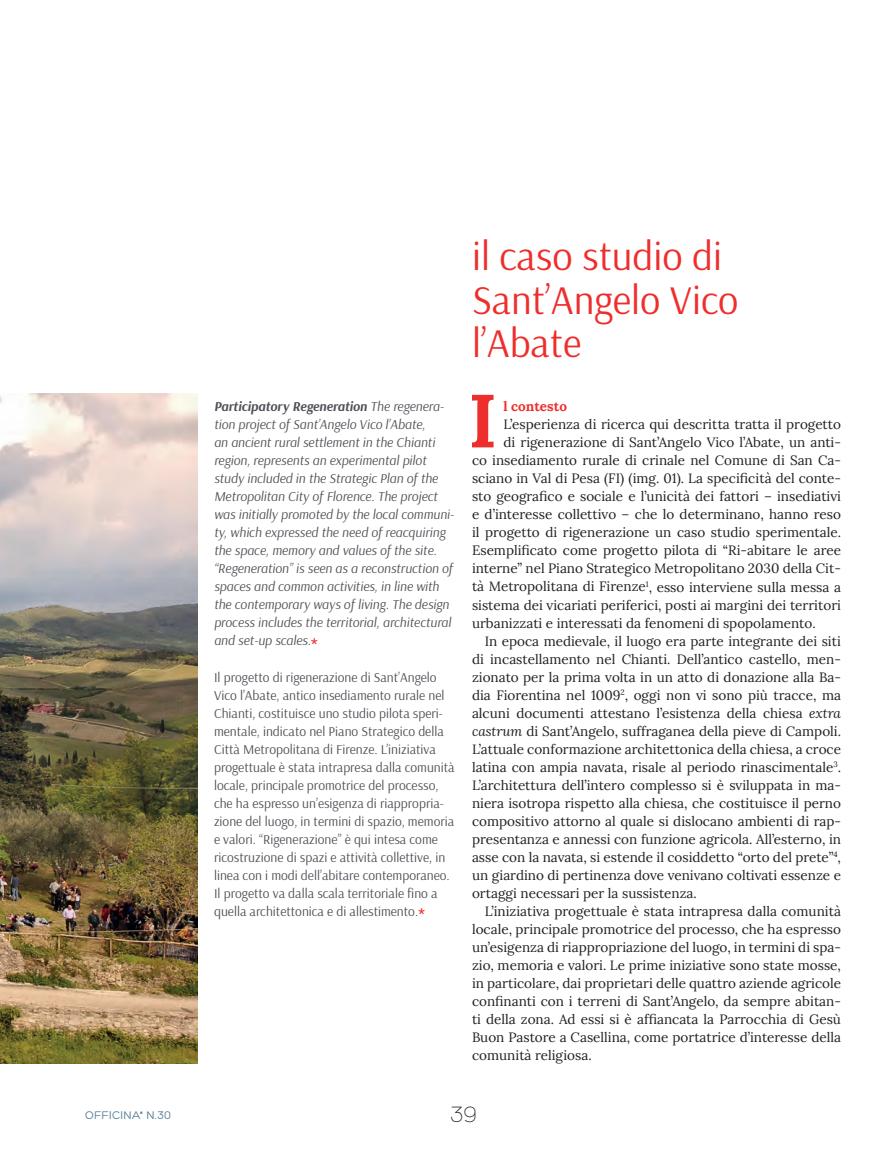
<style>
.page{position:relative;width:893px;height:1149px;background:#fff}
.page>*{position:absolute;margin:0;border:0;box-sizing:border-box;transform-origin:0 0}
.Sottotitolo_Articolo{font:40.5px/43.5px "Arsenal";color:#ee2e2c}
.t1{font:300 24px "Hero";color:#231f20}
.Corpo_testo{font:13.5px/18px "Lora";color:#231f20;text-align:justify}
.Abstract_Italiano{font:13.5px/18px "Arsenal";color:#4e5157}
.Abstract_Italiano-2{font:italic 13.5px/18px "Arsenal";color:#4e5157}
.Corpo_testo-2{font:700 13.5px "Lora";color:#ee2e2c}
.t2{font:12px "Hero";letter-spacing:.025em;color:#597f9a}
.s1{font-weight:700}
.s2{font-family:"Roboto Condensed";font-style:normal;font-size:15px;color:#ee2e2c}
.s3{font-family:"Roboto Condensed";font-size:15px;color:#ee2e2c}
.s4{font-style:italic}
</style>
<div class="page">
<img style="left:0;top:393px;width:197px;height:670px">
<svg style="left:472px;top:395px;width:21px;height:52px"></svg>
<p class="Abstract_Italiano-2" style="left:214px;top:398px;width:241px"><span class="s1">Participatory Regeneration</span> The regenera&shy;tion project of Sant’Angelo Vico l’Abate,<br>an ancient rural settlement in the Chianti region, represents an experimental pilot study included in the Strategic Plan of the Metropolitan City of Florence. The project was initially promoted by the local communi&shy;ty, which expressed the need of reacquiring the space, memory and values of the site. “Regeneration” is seen as a reconstruction of spaces and common activities, in line with the contemporary ways of living. The design process includes the territorial, architectural and set-up scales.<span class="s2">*</span></p>
<p class="Abstract_Italiano" style="left:214px;top:667px;width:242px">Il progetto di rigenerazione di Sant’Angelo Vico l’Abate, antico insediamento rurale nel Chianti, costituisce uno studio pilota speri&shy;mentale, indicato nel Piano Strategico della Città Metropolitana di Firenze. L’iniziativa progettuale è stata intrapresa dalla comunità locale, principale promotrice del processo, che ha espresso un’esigenza di riappropria&shy;zione del luogo, in termini di spazio, memoria e valori. “Rigenerazione” è qui intesa come ricostruzione di spazi e attività collettive, in linea con i modi dell’abitare contemporaneo.<br>Il progetto va dalla scala territoriale fino a quella architettonica e di allestimento.<span class="s3">*</span></p>
<p class="Sottotitolo_Articolo" style="left:472px;top:234px;width:268px">il caso studio di<br>Sant’Angelo Vico l’Abate</p>
<p class="Corpo_testo-2" style="left:503px;top:395px;width:65px">l contesto</p>
<p class="Corpo_testo" style="left:503px;top:414px;width:339px">L’esperienza di ricerca qui descritta tratta il progetto</p>
<p class="Corpo_testo" style="left:503px;top:432px;width:339px">di rigenerazione di Sant’Angelo Vico l’Abate, un anti-</p>
<p class="Corpo_testo" style="left:472px;top:450px;width:370px">co insediamento rurale di crinale nel Comune di San Ca-</p>
<p class="Corpo_testo" style="left:472px;top:468px;width:371px">sciano in Val di Pesa (FI) (img. 01). La specificità del conte-</p>
<p class="Corpo_testo" style="left:472px;top:486px;width:370px">sto geografico e sociale e l’unicità dei fattori – insediativi</p>
<p class="Corpo_testo" style="left:472px;top:504px;width:370px">e d’interesse collettivo – che lo determinano, hanno reso</p>
<p class="Corpo_testo" style="left:472px;top:522px;width:370px">il progetto di rigenerazione un caso studio sperimentale.</p>
<p class="Corpo_testo" style="left:472px;top:540px;width:370px">Esemplificato come progetto pilota di “Ri-abitare le aree</p>
<p class="Corpo_testo" style="left:472px;top:558px;width:370px">interne” nel Piano Strategico Metropolitano 2030 della Cit-</p>
<p class="Corpo_testo" style="left:472px;top:576px;width:371px">tà Metropolitana di Firenze<sup>1</sup>, esso interviene sulla messa a</p>
<p class="Corpo_testo" style="left:472px;top:594px;width:370px">sistema dei vicariati periferici, posti ai margini dei territori</p>
<p class="Corpo_testo" style="left:472px;top:612px;width:345px">urbanizzati e interessati da fenomeni di spopolamento.</p>
<p class="Corpo_testo" style="left:472px;top:630px;width:371px;text-indent:13px">In epoca medievale, il luogo era parte integrante dei siti di incastellamento nel Chianti. Dell’antico castello, men&shy;zionato per la prima volta in un atto di donazione alla Ba&shy;dia Fiorentina nel 1009<sup>2</sup>, oggi non vi sono più tracce, ma alcuni documenti attestano l’esistenza della chiesa <span class="s4">extra castrum</span> di Sant’Angelo, suffraganea della pieve di Campoli.<br>L’attuale conformazione architettonica della chiesa, a croce latina con ampia navata, risale al periodo rinascimentale<sup>3</sup>.<br>L’architettura dell’intero complesso si è sviluppata in ma&shy;niera isotropa rispetto alla chiesa, che costituisce il perno compositivo attorno al quale si dislocano ambienti di rap&shy;presentanza e annessi con funzione agricola. All’esterno, in asse con la navata, si estende il cosiddetto “orto del prete”<sup>4</sup>, un giardino di pertinenza dove venivano coltivati essenze e ortaggi necessari per la sussistenza.</p>
<p class="Corpo_testo" style="left:472px;top:900px;width:371px;text-indent:13px">L’iniziativa progettuale è stata intrapresa dalla comunità locale, principale promotrice del processo, che ha espresso un’esigenza di riappropriazione del luogo, in termini di spa&shy;zio, memoria e valori. Le prime iniziative sono state mosse, in particolare, dai proprietari delle quattro aziende agricole confinanti con i terreni di Sant’Angelo, da sempre abitan&shy;ti della zona. Ad essi si è affiancata la Parrocchia di Gesù Buon Pastore a Casellina, come portatrice d’interesse della comunità religiosa.</p>
<p class="t2" style="left:85px;top:1108px;width:87px">OFFICINA* N.30</p>
<h2 class="t1" style="left:450px;top:1101px;width:28px">39</h2>
</div>
